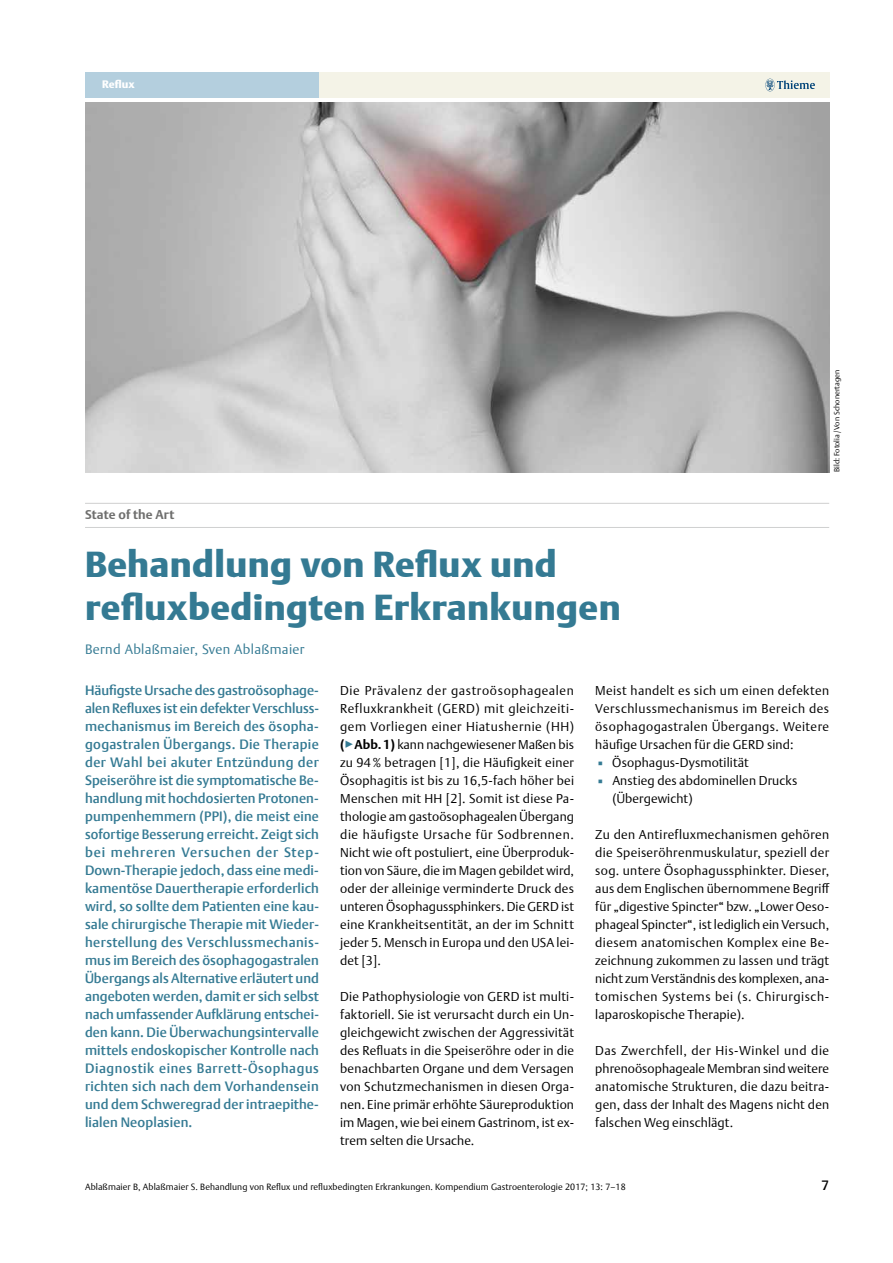
<style>
.page{position:relative;width:893px;height:1263px;background:#fff}
.page>*{position:absolute;margin:0;border:0;box-sizing:border-box;transform-origin:0 0}
.t1{font:900 36px/43.2px "Thieme Argo 2011";letter-spacing:.01em;color:#347a93}
.t2{font:500 13.5px/18px "Thieme Argo 2011";letter-spacing:.01em;color:#347a93;text-align:justify}
.t3{font:300 13.5px "Thieme Argo 2011";letter-spacing:.025em;color:#347a93}
.t4{font:500 13.5px "Thieme Argo 2011";color:#000}
.t5{font:300 12.75px/18px "Thieme Argo 2011";letter-spacing:.01em;color:#000;text-align:justify}
.t6{font:700 12.75px "Thieme Argo 2011";letter-spacing:.01em;color:#6f6f6e}
.t7{font:900 10.8px "Thieme Argo 2011";color:#fff}
.t8{font:300 9px "Thieme Argo 2011";letter-spacing:.01em;color:#000}
.t9{font:300 7.5px "Thieme Argo 2011";color:#000}
.s1{font-weight:700}
.s2{color:#347a93}
</style>
<div class="page">
<hr style="left:85px;top:503px;width:744px;height:1px;background:#cfd0d0">
<hr style="left:85px;top:527px;width:744px;height:1px;background:#cfd0d0">
<img style="left:85px;top:102px;width:744px;height:370px">
<div style="left:85px;top:72px;width:744px;height:26px;background:#f4f3e7"></div>
<div style="left:85px;top:72px;width:234px;height:26px;background:#b4cfde"></div>
<svg style="left:765px;top:79px;width:50px;height:12px"></svg>
<p class="t7" style="left:102px;top:77px;width:34px">Reflux</p>
<p class="t6" style="left:85px;top:506px;width:91px">State of the Art</p>
<h1 class="t1" style="left:85px;top:543px;width:537px">Behandlung von Reflux und refluxbedingten Erkrankungen</h1>
<p class="t3" style="left:85px;top:640px;width:221px">Bernd Ablaßmaier, Sven Ablaßmaier</p>
<p class="t9" style="left:832px;top:472px;width:104px;rotate:-90deg">Bild: Fotolia /Von Schonertagen</p>
<p class="t2" style="left:85px;top:681px;width:235px">Häufigste Ursache des gastroösophage&shy;alen Refluxes ist ein defekter Verschluss&shy;mechanismus im Bereich des ösopha&shy;gogastralen Übergangs. Die Therapie der Wahl bei akuter Entzündung der Speiseröhre ist die symptomatische Be&shy;handlung mit hochdosierten Protonen&shy;pumpenhemmern (PPI), die meist eine sofortige Besserung erreicht. Zeigt sich bei mehreren Versuchen der Step-Down-Therapie jedoch, dass eine medi&shy;kamentöse Dauertherapie erforderlich wird, so sollte dem Patienten eine kau&shy;sale chirurgische Therapie mit Wieder&shy;herstellung des Verschlussmechanis&shy;mus im Bereich des ösophagogastralen Übergangs als Alternative erläutert und angeboten werden, damit er sich selbst nach umfassender Aufklärung entschei&shy;den kann. Die Überwachungsintervalle mittels endoskopischer Kontrolle nach Diagnostik eines Barrett-Ösophagus richten sich nach dem Vorhandensein und dem Schweregrad der intraepithe&shy;lialen Neoplasien.</p>
<p class="t5" style="left:340px;top:681px;width:235px">Die Prävalenz der gastroösophagealen Refluxkrankheit (GERD) mit gleichzeiti&shy;gem Vorliegen einer Hiatushernie (HH) <span class="s1">(</span><span class="s2">▶</span><span class="s1">Abb.1)</span> kann nachgewiesener Maßen bis zu 94 % betragen [1], die Häufigkeit einer Ösophagitis ist bis zu 16,5-fach höher bei Menschen mit HH [2]. Somit ist diese Pa&shy;thologie am gastoösophagealen Übergang die häufigste Ursache für Sodbrennen.<br>Nicht wie oft postuliert, eine Überproduk&shy;tion von Säure, die im Magen gebildet wird, oder der alleinige verminderte Druck des unteren Ösophagussphinkers. Die GERD ist eine Krankheitsentität, an der im Schnitt jeder 5. Mensch in Europa und den USA lei&shy;det [3].</p>
<p class="t5" style="left:340px;top:987px;width:235px">Die Pathophysiologie von GERD ist multi&shy;faktoriell. Sie ist verursacht durch ein Un&shy;gleichgewicht zwischen der Aggressivität des Refluats in die Speiseröhre oder in die benachbarten Organe und dem Versagen von Schutzmechanismen in diesen Orga&shy;nen. Eine primär erhöhte Säureproduktion im Magen, wie bei einem Gastrinom, ist ex&shy;trem selten die Ursache.</p>
<p class="t5" style="left:595px;top:681px;width:235px">Meist handelt es sich um einen defekten Verschlussmechanismus im Bereich des ösophagogastralen Übergangs. Weitere häufige Ursachen für die GERD sind:</p>
<p class="t5" style="left:595px;top:753px;width:155px"><span class="s2">▪</span> Ösophagus-Dysmotilität</p>
<p class="t5" style="left:612px;top:771px;width:187px;text-indent:-17px"><span class="s2">▪</span> Anstieg des abdominellen Drucks (Übergewicht)</p>
<p class="t5" style="left:595px;top:825px;width:236px">Zu den Antirefluxmechanismen gehören die Speiseröhrenmuskulatur, speziell der sog. untere Ösophagussphinkter. Dieser, aus dem Englischen übernommene Begriff für „digestive Spincter“ bzw. „Lower Oeso&shy;phageal Spincter“, ist lediglich ein Versuch, diesem anatomischen Komplex eine Be&shy;zeichnung zukommen zu lassen und trägt nicht zum Verständnis des komplexen, ana&shy;tomischen Systems bei (s. Chirurgisch&shy;laparoskopische Therapie).</p>
<p class="t5" style="left:595px;top:1041px;width:235px">Das Zwerchfell, der His-Winkel und die phrenoösophageale Membran sind weitere anatomische Strukturen, die dazu beitra&shy;gen, dass der Inhalt des Magens nicht den falschen Weg einschlägt.</p>
<p class="t8" style="left:85px;top:1181px;width:542px">Ablaßmaier B, Ablaßmaier S. Behandlung von Reflux und refluxbedingten Erkrankungen. Kompendium Gastroenterologie 2017; 13: 7–18</p>
<p class="t4" style="left:822px;top:1176px;width:9px">7</p>
</div>
